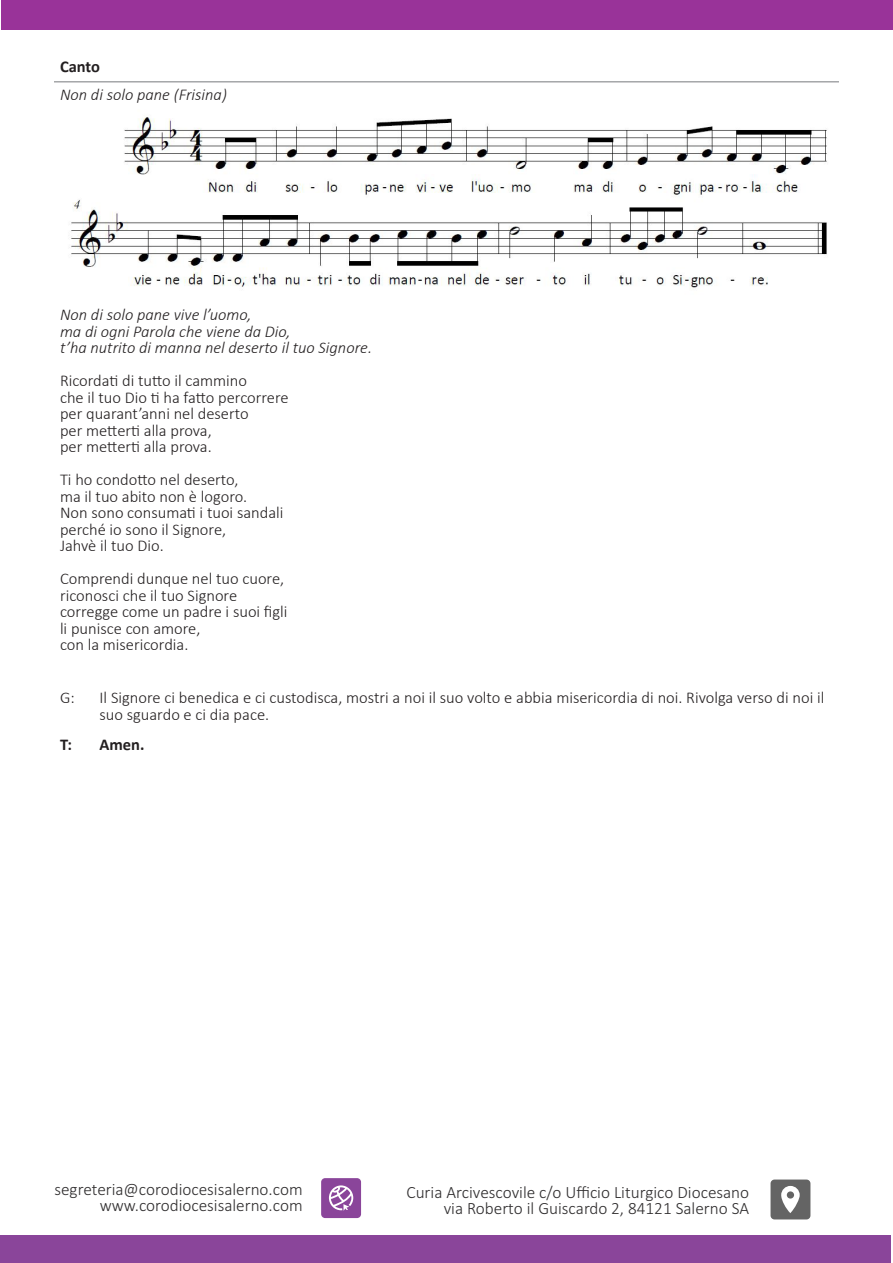
<style>
.page{position:relative;width:893px;height:1263px;background:#fff}
.page>*{position:absolute;margin:0;border:0;box-sizing:border-box;transform-origin:0 0}
.t1{font:300 17.25px/16.2px "Calibri";color:#312f30;text-align:right}
.t2{font:300 16.5px/16.5px "Calibri";color:#231f20}
.t3{font:italic 300 16.5px "Calibri";color:#231f20}
.t4{font:700 16.5px "Calibri";color:#231f20}
</style>
<div class="page">
<div style="left:770px;top:1179px;width:40px;height:40px;background:#646464;border-radius:4px"></div>
<svg style="left:781px;top:1186px;width:19px;height:27px"></svg>
<div style="left:321px;top:1178px;width:40px;height:40px;background:#8a459a;border-radius:4px"></div>
<svg style="left:329px;top:1185px;width:24px;height:26px"></svg>
<div style="left:0;top:1235px;width:891px;height:28px;background:#8a459a"></div>
<div style="left:1px;top:1px;width:892px;height:29px;background:#939"></div>
<hr style="left:54px;top:81px;width:785px;height:1px;background:#808285">
<img style="left:71px;top:117px;width:756px;height:171px">
<p class="t4" style="left:60px;top:55px;width:42px">Canto</p>
<p class="t3" style="left:60px;top:84px;width:168px">Non di solo pane (Frisina)</p>
<p class="t3" style="left:60px;top:305px;width:193px">Non di solo pane vive l’uomo,</p>
<p class="t3" style="left:60px;top:321px;width:232px">ma di ogni Parola che viene da Dio,</p>
<p class="t3" style="left:60px;top:338px;width:314px">t’ha nutrito di manna nel deserto il tuo Signore.</p>
<p class="t2" style="left:60px;top:372px;width:189px">Ricordati di tutto il cammino</p>
<p class="t2" style="left:60px;top:389px;width:230px">che il tuo Dio ti ha fatto percorrere</p>
<p class="t2" style="left:60px;top:405px;width:190px">per quarant’anni nel deserto</p>
<p class="t2" style="left:60px;top:422px;width:153px">per metterti alla prova,</p>
<p class="t2" style="left:60px;top:438px;width:153px">per metterti alla prova.</p>
<p class="t2" style="left:60px;top:471px;width:180px">Ti ho condotto nel deserto,</p>
<p class="t2" style="left:60px;top:488px;width:189px">ma il tuo abito non è logoro.</p>
<p class="t2" style="left:60px;top:504px;width:225px">Non sono consumati i tuoi sandali</p>
<p class="t2" style="left:60px;top:521px;width:168px">perché io sono il Signore,</p>
<p class="t2" style="left:60px;top:537px;width:105px">Jahvè il tuo Dio.</p>
<p class="t2" style="left:60px;top:570px;width:226px">Comprendi dunque nel tuo cuore,</p>
<p class="t2" style="left:60px;top:587px;width:179px">riconosci che il tuo Signore</p>
<p class="t2" style="left:60px;top:603px;width:229px">corregge come un padre i suoi figli</p>
<p class="t2" style="left:60px;top:620px;width:142px">li punisce con amore,</p>
<p class="t2" style="left:60px;top:636px;width:130px">con la misericordia.</p>
<p class="t2" style="left:60px;top:689px;width:16px">G:</p>
<p class="t2" style="left:100px;top:689px;width:726px">Il Signore ci benedica e ci custodisca, mostri a noi il suo volto e abbia misericordia di noi. Rivolga verso di noi il suo sguardo e ci dia pace.</p>
<p class="t4" style="left:60px;top:733px;width:14px">T:</p>
<p class="t4" style="left:100px;top:733px;width:46px">Amen.</p>
<p class="t1" style="left:54px;top:1181px;width:250px">segreteria@corodiocesisalerno.com www.corodiocesisalerno.com</p>
<p class="t1" style="left:406px;top:1184px;width:344px">Curia Arcivescovile c/o Ufficio Liturgico Diocesano via Roberto il Guiscardo 2, 84121 Salerno SA</p>
</div>
